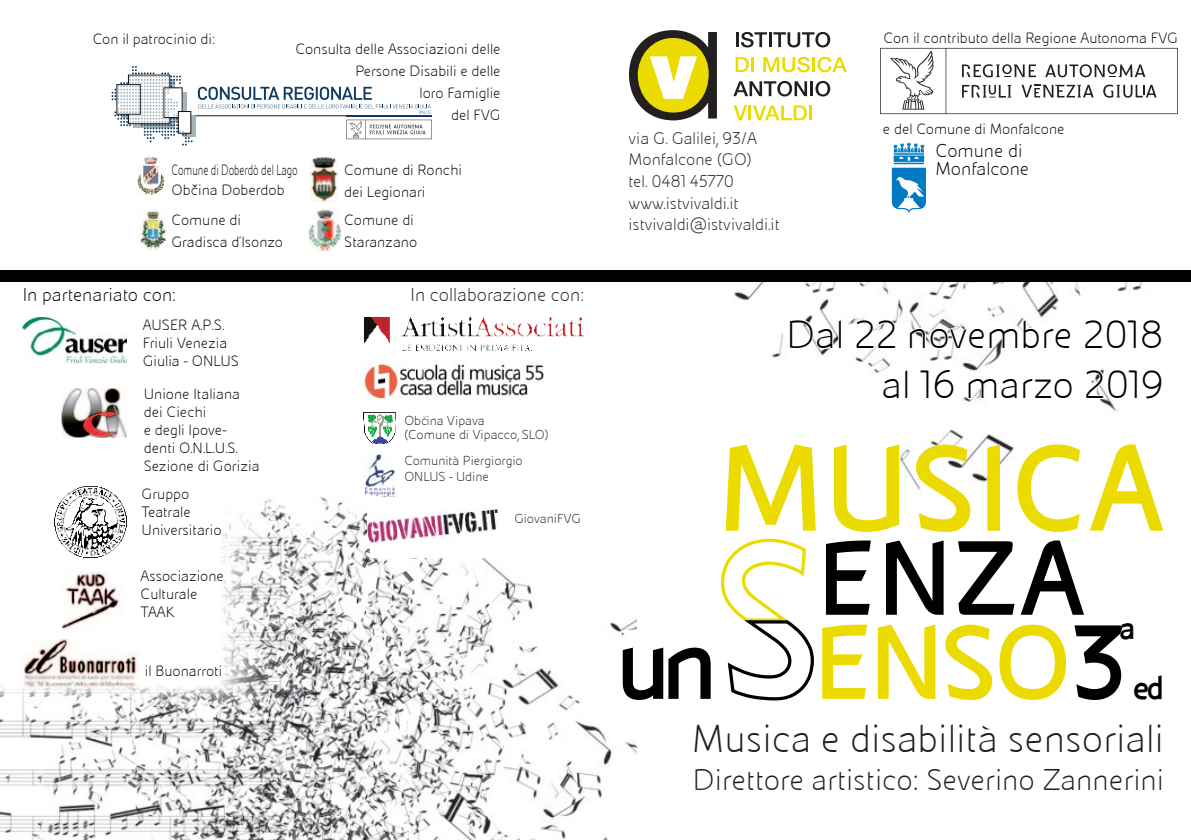
<style>
.page{position:relative;width:1191px;height:840px;background:#fff}
.page>*{position:absolute;margin:0;border:0;box-sizing:border-box;transform-origin:0 0}
.t1{font:700 130px "Eni Tab";color:#ebdb01}
.t2{font:700 112px/84px "Eni Tab";letter-spacing:-.04em;color:#010100}
.t3{font:300 42px/50px "Eni Exp";color:#010100;text-align:right}
.t4{font:300 42px "Eni Exp";color:#231f20}
.t5{font:700 36px "Eni Tab";color:#010100}
.t6{font:700 35px "Eni Tab";color:#010100}
.t7{font:300 32px "Eni Exp";color:#231f20}
.t8{font:300 20px/18px "Eni Exp";color:#010100}
.t9{font:300 20px "Eni Exp";color:#231f20}
.t10{font:300 18px/21.6px "Eni Exp";color:#231f20}
.t11{font:300 16px/18px "Eni Exp";color:#010100}
.t12{font:300 16px/20px "Eni Exp";color:#010100;scale:.68 1}
.t13{font:300 14px/14px "Eni Exp";color:#231f20}
.s1{font-family:"Times";font-weight:400}
.s2{font-family:"Helvetica Neue";font-weight:200;font-style:italic}
.s3{color:#ebdb01}
</style>
<div class="page">
<img style="left:0;top:496px;width:636px;height:343px">
<svg style="left:0;top:502px;width:293px;height:210px"></svg>
<img style="left:734px;top:282px;width:408px;height:208px">
<svg style="left:736px;top:32px;width:94px;height:15px"></svg>
<svg style="left:733px;top:81px;width:74px;height:15px"></svg>
<hr style="left:810px;top:81px;width:3px;height:15px;background:#231f20">
<svg style="left:815px;top:81px;width:15px;height:15px"></svg>
<svg style="left:735px;top:57px;width:14px;height:15px"></svg>
<hr style="left:751px;top:57px;width:3px;height:15px;background:#ebdb01">
<svg style="left:763px;top:57px;width:47px;height:15px"></svg>
<hr style="left:812px;top:57px;width:3px;height:15px;background:#ebdb01">
<svg style="left:817px;top:57px;width:30px;height:15px"></svg>
<svg style="left:733px;top:105px;width:14px;height:15px"></svg>
<hr style="left:748px;top:105px;width:3px;height:15px;background:#ebdb01">
<svg style="left:753px;top:105px;width:54px;height:15px"></svg>
<hr style="left:809px;top:105px;width:3px;height:15px;background:#ebdb01">
<svg style="left:629px;top:30px;width:88px;height:90px"></svg>
<div style="left:0;top:270px;width:1191px;height:12px;background:#010100"></div>
<svg style="left:720px;top:538px;width:94px;height:163px"></svg>
<img style="left:55px;top:486px;width:72px;height:71px">
<img style="left:23px;top:317px;width:104px;height:46px">
<img style="left:19px;top:638px;width:124px;height:52px">
<img style="left:47px;top:571px;width:85px;height:66px">
<svg style="left:880px;top:48px;width:297px;height:66px"></svg>
<hr style="left:893px;top:163px;width:31px;height:1px;background:#007ac2">
<svg style="left:893px;top:143px;width:31px;height:19px"></svg>
<svg style="left:892px;top:168px;width:34px;height:46px"></svg>
<img style="left:62px;top:388px;width:65px;height:50px">
<svg style="left:111px;top:66px;width:321px;height:79px"></svg>
<img style="left:310px;top:157px;width:27px;height:44px">
<img style="left:138px;top:157px;width:27px;height:37px">
<img style="left:309px;top:209px;width:32px;height:41px">
<img style="left:137px;top:210px;width:30px;height:40px">
<div style="left:370px;top:285px;width:214px;height:272px;background:#fff"></div>
<img style="left:364px;top:317px;width:220px;height:34px">
<img style="left:363px;top:412px;width:32px;height:31px">
<img style="left:364px;top:453px;width:31px;height:43px">
<img style="left:363px;top:363px;width:181px;height:37px">
<img style="left:368px;top:509px;width:129px;height:32px">
<svg style="left:788px;top:317px;width:55px;height:33px"></svg>
<svg style="left:854px;top:317px;width:43px;height:33px"></svg>
<svg style="left:908px;top:317px;width:165px;height:34px"></svg>
<svg style="left:1083px;top:317px;width:59px;height:33px"></svg>
<svg style="left:881px;top:367px;width:28px;height:33px"></svg>
<svg style="left:918px;top:368px;width:37px;height:32px"></svg>
<svg style="left:966px;top:376px;width:108px;height:24px"></svg>
<svg style="left:1084px;top:367px;width:58px;height:33px"></svg>
<p class="t11" style="left:93px;top:31px;width:124px">Con il patrocinio di:</p>
<p class="t11" style="left:295px;top:38px;width:207px;line-height:22px;text-align:right">Consulta delle Associazioni delle<br>Persone Disabili e delle<br>loro Famiglie<br>del FVG</p>
<p class="t12" style="left:171px;top:160px;width:187px">Comune di Doberdò del Lago<br>Obc<span class="s1">ˇ</span>ina Doberdob</p>
<p class="t11" style="left:171px;top:209px;width:113px;line-height:22px">Comune di<br>Gradisca d’Isonzo</p>
<p class="t8" style="left:23px;top:286px;width:155px">In partenariato con:</p>
<p class="t11" style="left:143px;top:316px;width:98px">AUSER A.P.S.<br>Friuli Venezia<br>Giulia - ONLUS</p>
<p class="t11" style="left:144px;top:384px;width:117px">Unione Italiana dei Ciechi<br>e degli Ipove&shy;denti O.N.L.U.S.<br>Sezione di Gorizia</p>
<p class="t11" style="left:142px;top:485px;width:81px">Gruppo<br>Teatrale<br>Universitario</p>
<p class="t11" style="left:141px;top:567px;width:85px">Associazione<br>Culturale<br>TAAK</p>
<p class="t11" style="left:145px;top:662px;width:79px">il Buonarroti</p>
<p class="t11" style="left:344px;top:159px;width:119px;line-height:22px">Comune di Ronchi dei Legionari</p>
<p class="t11" style="left:344px;top:209px;width:74px;line-height:22px">Comune di<br>Staranzano</p>
<p class="t9" style="left:410px;top:284px;width:175px">In collaborazione con:</p>
<p class="t13" style="left:404px;top:414px;width:146px">Obc<span class="s2">ˇ</span> ina Vipava<br>(Comune di Vipacco, SLO)</p>
<p class="t13" style="left:404px;top:453px;width:120px;line-height:16px">Comunità Piergiorgio<br>ONLUS - Udine</p>
<p class="t13" style="left:514px;top:512px;width:68px">GiovaniFVG</p>
<p class="t10" style="left:628px;top:128px;width:153px">via G. Galilei, 93/A<br>Monfalcone (GO)<br>tel. 0481 45770 www.istvivaldi.it istvivaldi@istvivaldi.it</p>
<p class="t11" style="left:883px;top:30px;width:296px">Con il contributo della Regione Autonoma FVG</p>
<p class="t11" style="left:883px;top:120px;width:183px">e del Comune di Monfalcone</p>
<p class="t8" style="left:935px;top:142px;width:95px">Comune di<br>Monfalcone</p>
<h3 class="t3" style="left:786px;top:311px;width:379px">Dal 22 novembre 2018 al 16 marzo 2019</h3>
<h1 class="t1" style="left:718px;top:421px;width:448px">MUSICA</h1>
<h2 class="t2" style="left:615px;top:537px;width:516px;text-indent:202px">ENZA un <span class="s3">ENSO</span>3</h2>
<h3 class="t6" style="left:1119px;top:609px;width:18px">a</h3>
<h3 class="t5" style="left:1132px;top:668px;width:33px">ed</h3>
<h3 class="t4" style="left:692px;top:717px;width:474px">Musica e disabilità sensoriali</h3>
<h3 class="t7" style="left:693px;top:763px;width:473px">Direttore artistico: Severino Zannerini</h3>
</div>
